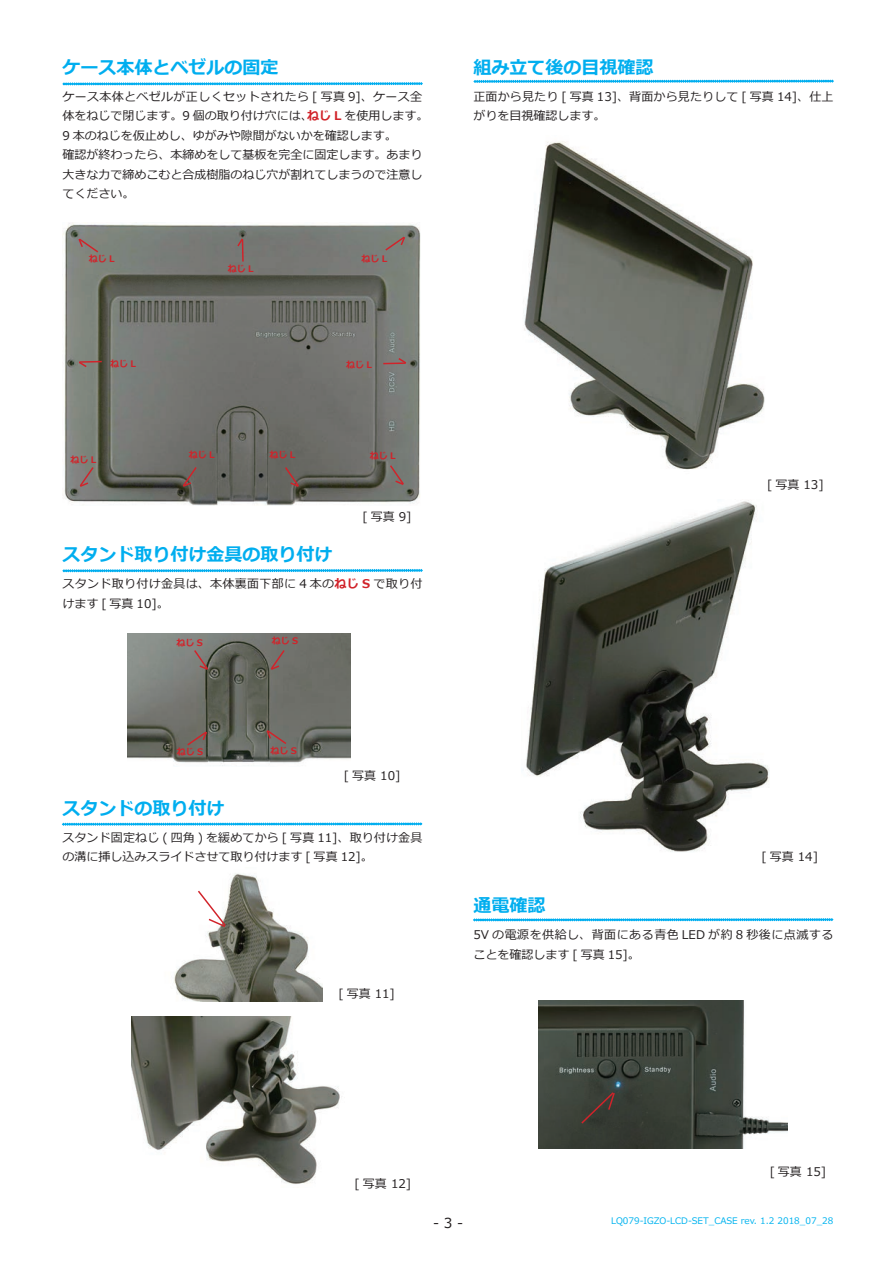
<style>
.page{position:relative;width:893px;height:1263px;background:#fff}
.page>*{position:absolute;margin:0;border:0;box-sizing:border-box;transform-origin:0 0}
.t1{font:700 18px "Meiryo";color:#00aeef}
.t2{font:13.8px "Meiryo";color:#231f20}
.t3{font:12px/19.5px "Meiryo";color:#231f20}
.t4{font:12px/19.5px "Meiryo";letter-spacing:.04em;color:#231f20}
.t5{font:12px/19.5px "Meiryo";letter-spacing:.03em;color:#231f20}
.t6{font:9px "Meiryo";color:#00b3ef}
.t7{font:700 9px "Meiryo";color:#d1232a}
.s1{font-weight:700;color:#d1232a}
</style>
<div class="page">
<svg style="left:63px;top:82px;width:360px;height:3px"></svg>
<svg style="left:63px;top:569px;width:360px;height:3px"></svg>
<img style="left:62px;top:223px;width:359px;height:282px">
<svg style="left:77px;top:360px;width:26px;height:9px"></svg>
<svg style="left:77px;top:237px;width:23px;height:17px"></svg>
<svg style="left:236px;top:237px;width:8px;height:26px"></svg>
<svg style="left:78px;top:465px;width:17px;height:23px"></svg>
<svg style="left:382px;top:357px;width:26px;height:8px"></svg>
<svg style="left:384px;top:235px;width:22px;height:17px"></svg>
<svg style="left:388px;top:464px;width:17px;height:22px"></svg>
<svg style="left:181px;top:465px;width:17px;height:23px"></svg>
<svg style="left:284px;top:465px;width:16px;height:23px"></svg>
<svg style="left:62px;top:823px;width:360px;height:2px"></svg>
<img style="left:128px;top:633px;width:222px;height:133px">
<svg style="left:265px;top:729px;width:23px;height:16px"></svg>
<svg style="left:269px;top:648px;width:17px;height:23px"></svg>
<svg style="left:186px;top:730px;width:22px;height:17px"></svg>
<svg style="left:193px;top:648px;width:16px;height:23px"></svg>
<img style="left:174px;top:873px;width:148px;height:128px">
<svg style="left:196px;top:889px;width:31px;height:39px"></svg>
<img style="left:132px;top:1016px;width:210px;height:168px">
<img style="left:523px;top:141px;width:242px;height:329px">
<img style="left:526px;top:500px;width:243px;height:352px">
<svg style="left:474px;top:80px;width:360px;height:3px"></svg>
<svg style="left:473px;top:918px;width:360px;height:3px"></svg>
<img style="left:538px;top:1001px;width:249px;height:147px">
<svg style="left:580px;top:1091px;width:36px;height:34px"></svg>
<h1 class="t1" style="left:62px;top:54px;width:217px">ケース本体とベゼルの固定</h1>
<p class="t3" style="left:62px;top:87px;width:367px">ケース本体とベゼルが正しくセットされたら [ 写真 9]、ケース全体をねじで閉じます。9 個の取り付け穴には、<span class="s1">ねじ L</span> を使用します。<br>9 本のねじを仮止めし、ゆがみや隙間がないかを確認します。<br>確認が終わったら、本締めをして基板を完全に固定します。あまり大きな力で締めこむと合成樹脂のねじ穴が割れてしまうので注意してください。</p>
<p class="t7" style="left:89px;top:253px;width:27px">ねじ L</p>
<p class="t7" style="left:228px;top:262px;width:27px">ねじ L</p>
<p class="t7" style="left:361px;top:253px;width:27px">ねじ L</p>
<p class="t7" style="left:110px;top:358px;width:27px">ねじ L</p>
<p class="t7" style="left:346px;top:358px;width:27px">ねじ L</p>
<p class="t7" style="left:71px;top:453px;width:27px">ねじ L</p>
<p class="t7" style="left:189px;top:448px;width:27px">ねじ L</p>
<p class="t7" style="left:270px;top:448px;width:27px">ねじ L</p>
<p class="t7" style="left:370px;top:449px;width:27px">ねじ L</p>
<p class="t3" style="left:362px;top:507px;width:51px">[ 写真 9]</p>
<h1 class="t1" style="left:62px;top:542px;width:271px">スタンド取り付け金具の取り付け</h1>
<p class="t5" style="left:62px;top:575px;width:361px">スタンド取り付け金具は、本体裏面下部に 4 本の<span class="s1">ねじ S</span> で取り付けます [ 写真 10]。</p>
<p class="t7" style="left:176px;top:636px;width:28px">ねじ S</p>
<p class="t7" style="left:272px;top:634px;width:28px">ねじ S</p>
<p class="t7" style="left:177px;top:745px;width:28px">ねじ S</p>
<p class="t7" style="left:270px;top:744px;width:28px">ねじ S</p>
<p class="t3" style="left:344px;top:767px;width:58px">[ 写真 10]</p>
<h1 class="t1" style="left:62px;top:795px;width:163px">スタンドの取り付け</h1>
<p class="t3" style="left:62px;top:828px;width:361px">スタンド固定ねじ ( 四角 ) を緩めてから [ 写真 11]、取り付け金具の溝に挿し込みスライドさせて取り付けます [ 写真 12]。</p>
<p class="t3" style="left:338px;top:984px;width:58px">[ 写真 11]</p>
<h1 class="t1" style="left:473px;top:54px;width:181px">組み立て後の目視確認</h1>
<p class="t3" style="left:473px;top:87px;width:362px">正面から見たり [ 写真 13]、背面から見たりして [ 写真 14]、仕上がりを目視確認します。</p>
<p class="t3" style="left:767px;top:476px;width:58px">[ 写真 13]</p>
<p class="t3" style="left:761px;top:848px;width:58px">[ 写真 14]</p>
<h1 class="t1" style="left:473px;top:893px;width:73px">通電確認</h1>
<p class="t4" style="left:473px;top:926px;width:361px">5V の電源を供給し、背面にある青色 LED が約 8 秒後に点滅することを確認します [ 写真 15]。</p>
<p class="t3" style="left:355px;top:1174px;width:58px">[ 写真 12]</p>
<p class="t2" style="left:433px;top:1214px;width:32px">- 3 -</p>
<p class="t3" style="left:770px;top:1162px;width:58px">[ 写真 15]</p>
<p class="t6" style="left:611px;top:1215px;width:224px">LQ079-IGZO-LCD-SET_CASE rev. 1.2 2018_07_28</p>
</div>
